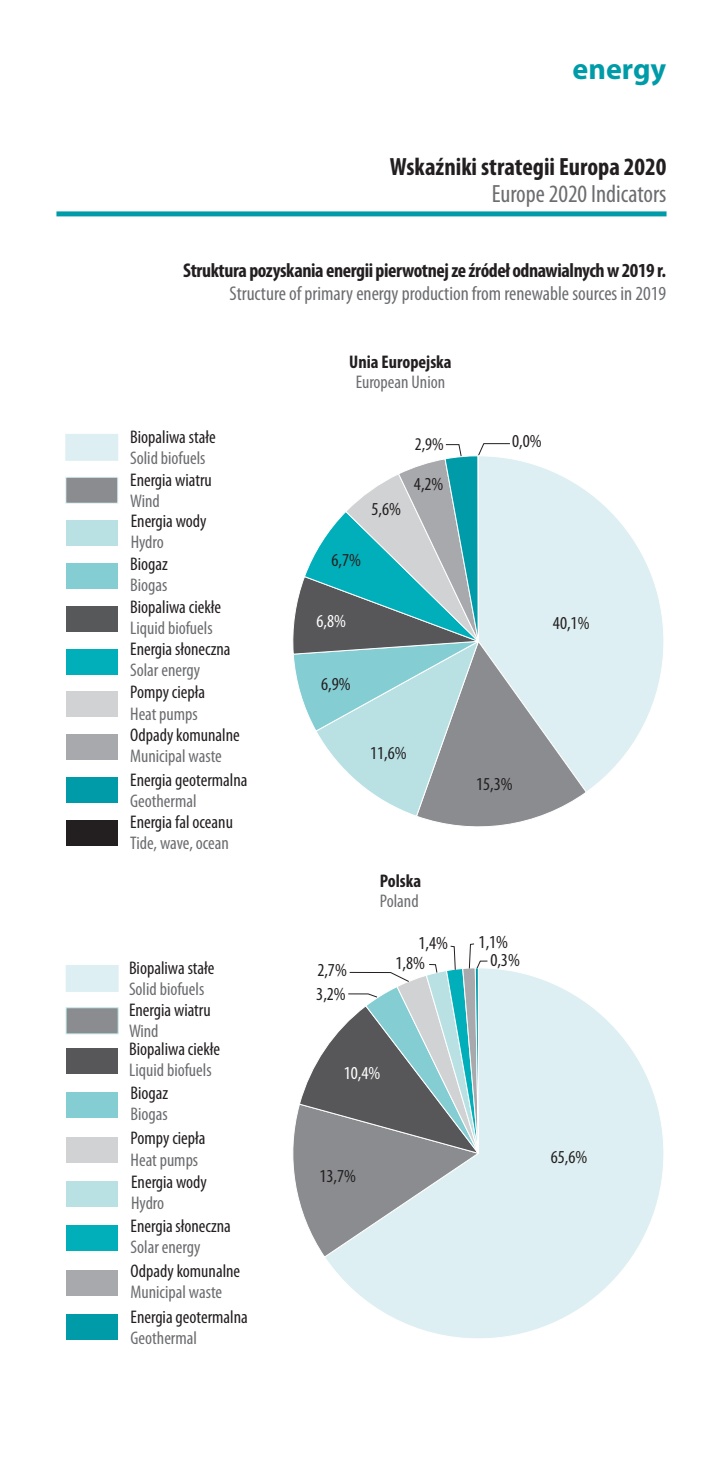
<style>
.page{position:relative;width:723px;height:1460px;background:#fff}
.page>*{position:absolute;margin:0;border:0;box-sizing:border-box;transform-origin:0 0}
.t1{font:700 30px "Myriad Pro";color:#009ba8}
.tyt_dzialow{font:700 condensed 25px/27.5px "Myriad Pro";color:#231f20;text-align:right}
.tyt_wyk{font:700 condensed 20px/22.5px "Myriad Pro";letter-spacing:-.02em;color:#231f20;text-align:right}
.t2{font:condensed 18.25px/21px "Myriad Pro";color:#231f20}
.t3{font:700 condensed 18.25px/19.5px "Myriad Pro";color:#231f20;text-align:center}
.t4{font:condensed 18.25px "Myriad Pro";color:#fff}
.t5{font:condensed 18px "Myriad Pro";color:#231f20}
.s1{font-weight:400;color:#6c6d70}
.s2{color:#6c6d70}
</style>
<div class="page">
<svg style="left:587px;top:1004px;width:77px;height:299px;fill:#ddeff2"></svg>
<div style="left:66px;top:965px;width:52px;height:26px;background:#ddeff2"></div>
<div style="left:66px;top:965px;width:52px;height:27px;border:1px solid #ddeff2"></div>
<div style="left:66px;top:1008px;width:52px;height:26px;background:#8a8c8f"></div>
<div style="left:66px;top:1007px;width:52px;height:27px;border:1px solid #b9e1e4"></div>
<div style="left:66px;top:1048px;width:52px;height:26px;background:#575759"></div>
<div style="left:66px;top:1225px;width:52px;height:26px;background:#00afb9"></div>
<div style="left:66px;top:1137px;width:52px;height:26px;background:#d1d2d4"></div>
<div style="left:66px;top:1181px;width:52px;height:26px;background:#b9e1e4"></div>
<div style="left:66px;top:1092px;width:52px;height:26px;background:#84cdd3"></div>
<div style="left:66px;top:1314px;width:52px;height:26px;background:#009ba8"></div>
<div style="left:66px;top:1270px;width:52px;height:26px;background:#a8a9ad"></div>
<div style="left:66px;top:820px;width:52px;height:26px;background:#231f20"></div>
<div style="left:66px;top:606px;width:52px;height:26px;background:#57585a"></div>
<div style="left:66px;top:434px;width:52px;height:26px;background:#ddeff2"></div>
<div style="left:66px;top:434px;width:52px;height:27px;border:1px solid #ddeff2"></div>
<div style="left:66px;top:477px;width:52px;height:26px;background:#8a8c8f"></div>
<div style="left:66px;top:477px;width:52px;height:26px;border:1px solid #ddeff2"></div>
<div style="left:66px;top:649px;width:52px;height:25px;background:#00afb9"></div>
<div style="left:66px;top:691px;width:52px;height:26px;background:#d1d2d4"></div>
<div style="left:66px;top:520px;width:52px;height:26px;background:#b9e1e4"></div>
<div style="left:66px;top:563px;width:52px;height:26px;background:#84cdd3"></div>
<div style="left:66px;top:777px;width:52px;height:26px;background:#009ba8"></div>
<div style="left:66px;top:734px;width:52px;height:26px;background:#a8a9ad"></div>
<svg style="left:587px;top:492px;width:77px;height:299px;fill:#ddeff2"></svg>
<svg style="left:293px;top:443px;width:294px;height:896px"></svg>
<div style="left:56px;top:211px;width:610px;height:5px;background:#009ba8"></div>
<h1 class="t1" style="left:572px;top:50px;width:95px">energy</h1>
<p class="tyt_dzialow" style="left:390px;top:152px;width:278px">Wskaźniki strategii Europa 2020<br><span class="s1">Europe 2020 Indicators</span></p>
<p class="tyt_wyk" style="left:183px;top:259px;width:485px">Struktura pozyskania energii pierwotnej ze źródeł odnawialnych w 2019 r.<br><span class="s1">Structure of primary energy production from renewable sources in 2019</span></p>
<p class="t2" style="left:130px;top:426px;width:87px">Biopaliwa stałe<br><span class="s2">Solid biofuels</span></p>
<p class="t2" style="left:130px;top:469px;width:83px">Energia wiatru<br><span class="s2">Wind</span></p>
<p class="t2" style="left:130px;top:510px;width:78px">Energia wody<br><span class="s2">Hydro<br></span>Biogaz<br><span class="s2">Biogas</span></p>
<p class="t2" style="left:130px;top:596px;width:92px">Biopaliwa ciekłe<br><span class="s2">Liquid biofuels</span></p>
<p class="t2" style="left:130px;top:638px;width:102px">Energia słoneczna<br><span class="s2">Solar energy<br></span>Pompy ciepła<br><span class="s2">Heat pumps</span></p>
<p class="t2" style="left:130px;top:725px;width:111px">Odpady komunalne<br><span class="s2">Municipal waste</span></p>
<p class="t2" style="left:130px;top:769px;width:119px">Energia geotermalna<br><span class="s2">Geothermal</span></p>
<p class="t2" style="left:130px;top:811px;width:104px">Energia fal oceanu<br><span class="s2">Tide, wave, ocean</span></p>
<p class="t2" style="left:129px;top:957px;width:87px">Biopaliwa stałe<br><span class="s2">Solid biofuels<br></span>Energia wiatru<br><span class="s2">Wind</span></p>
<p class="t2" style="left:129px;top:1038px;width:92px">Biopaliwa ciekłe<br><span class="s2">Liquid biofuels</span></p>
<p class="t2" style="left:131px;top:1083px;width:39px">Biogaz<br><span class="s2">Biogas</span></p>
<p class="t2" style="left:131px;top:1127px;width:78px">Pompy ciepła<br><span class="s2">Heat pumps<br></span>Energia wody<br><span class="s2">Hydro</span></p>
<p class="t2" style="left:131px;top:1215px;width:102px">Energia słoneczna<br><span class="s2">Solar energy</span></p>
<p class="t2" style="left:131px;top:1260px;width:111px">Odpady komunalne<br><span class="s2">Municipal waste</span></p>
<p class="t2" style="left:131px;top:1306px;width:119px">Energia geotermalna<br><span class="s2">Geothermal</span></p>
<p class="t3" style="left:349px;top:352px;width:104px">Unia Europejska<br><span class="s1">European Union</span></p>
<p class="t2" style="left:372px;top:499px;width:31px">5,6%</p>
<p class="t5" style="left:415px;top:433px;width:30px">2,9%</p>
<p class="t2" style="left:512px;top:431px;width:31px">0,0%</p>
<p class="t2" style="left:414px;top:474px;width:31px">4,2%</p>
<p class="t2" style="left:331px;top:549px;width:31px">6,7%</p>
<p class="t4" style="left:316px;top:610px;width:31px">6,8%</p>
<p class="t2" style="left:321px;top:673px;width:31px">6,9%</p>
<p class="t2" style="left:553px;top:612px;width:38px">40,1%</p>
<p class="t2" style="left:370px;top:742px;width:38px">11,6%</p>
<p class="t2" style="left:476px;top:773px;width:38px">15,3%</p>
<p class="t3" style="left:380px;top:870px;width:43px;line-height:20.5px;text-align:left">Polska<br><span class="s1">Poland</span></p>
<p class="t2" style="left:418px;top:932px;width:31px">1,4%</p>
<p class="t2" style="left:490px;top:933px;width:31px;line-height:18px;text-indent:-12px">1,1%<br>0,3%</p>
<p class="t2" style="left:317px;top:959px;width:31px">2,7%</p>
<p class="t2" style="left:395px;top:952px;width:31px">1,8%</p>
<p class="t2" style="left:316px;top:983px;width:31px">3,2%</p>
<p class="t4" style="left:344px;top:1062px;width:38px">10,4%</p>
<p class="t2" style="left:319px;top:1165px;width:38px">13,7%</p>
<p class="t2" style="left:551px;top:1147px;width:38px">65,6%</p>
</div>
